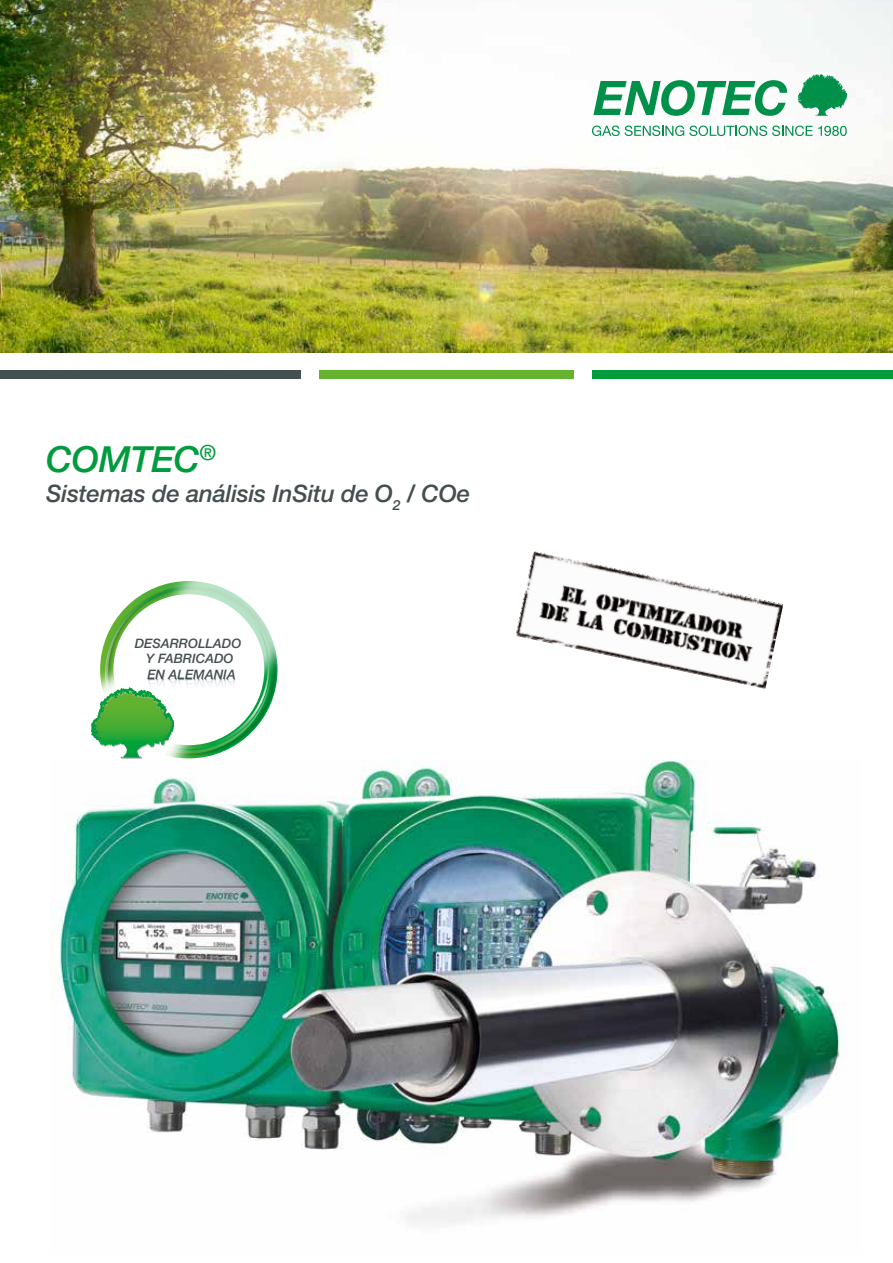
<style>
.page{position:relative;width:893px;height:1263px;background:#fff}
.page>*{position:absolute;margin:0;border:0;box-sizing:border-box;transform-origin:0 0}
.t1{font:italic 500 36px "Helvetica Neue";letter-spacing:-.01em;color:#009b3e}
.t2{font:italic 500 24px "Helvetica Neue";letter-spacing:-.01em;color:#444f50}
.t3{font:italic 500 13.05px/15.1px "Helvetica Neue";color:#444f50;text-align:center}
</style>
<div class="page">
<div style="left:592px;top:371px;width:301px;height:8px;background:#009b3e"></div>
<div style="left:319px;top:371px;width:255px;height:8px;background:#65b32e"></div>
<div style="left:0;top:371px;width:301px;height:8px;background:#444f50"></div>
<img style="left:0;top:0;width:893px;height:352px">
<svg style="left:592px;top:126px;width:255px;height:10px"></svg>
<svg style="left:593px;top:80px;width:194px;height:36px"></svg>
<svg style="left:798px;top:74px;width:49px;height:42px"></svg>
<img style="left:516px;top:551px;width:267px;height:138px">
<img style="left:50px;top:761px;width:792px;height:463px">
<img style="left:60px;top:761px;width:146px;height:38px">
<svg style="left:91px;top:581px;width:187px;height:178px"></svg>
<h1 class="t1" style="left:46px;top:438px;width:171px">COMTEC<sup>®</sup></h1>
<p class="t2" style="left:46px;top:480px;width:425px">Sistemas de análisis InSitu de O<sub>2</sub> / COe</p>
<p class="t3" style="left:135px;top:636px;width:108px">DESARROLLADO<br>Y FABRICADO<br>EN ALEMANIA</p>
</div>
